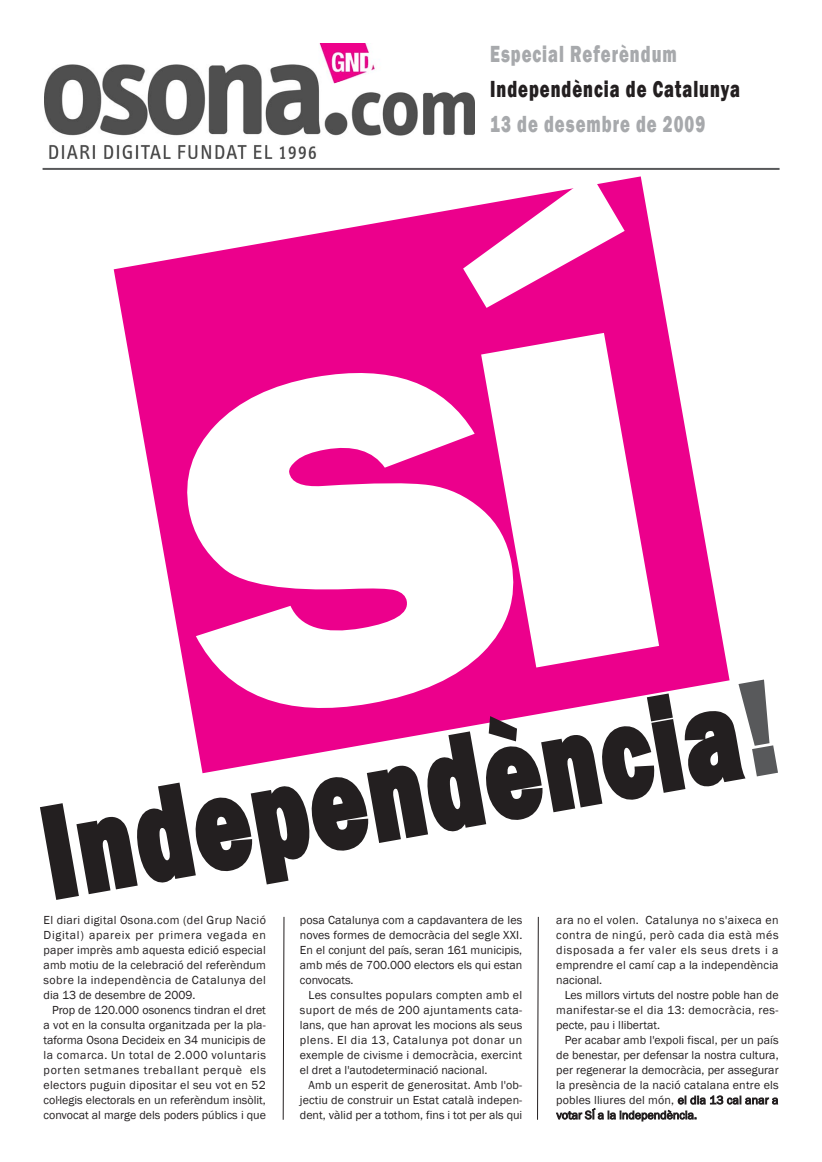
<style>
.page{position:relative;width:822px;height:1162px;background:#fff}
.page>*{position:absolute;margin:0;border:0;box-sizing:border-box;transform-origin:0 0}
.t1{font:800 136px "Franklin Gothic";color:#231f20;scale:.7 1}
.t2{font:800 24px "Franklin Gothic";letter-spacing:.06em;color:#a7a9ac;scale:.7 1}
.t3{font:800 24px "Franklin Gothic";letter-spacing:.06em;color:#231f20;scale:.7 1}
.t4{font:12px/15px "Franklin Gothic";color:#231f20;text-align:justify}
.s1{color:#58595b}
</style>
<div class="page">
<svg style="left:114px;top:262px;width:613px;height:401px"></svg>
<svg style="left:195px;top:663px;width:535px;height:111px"></svg>
<hr style="left:43px;top:168px;width:737px;height:2px;background:#58595b">
<img style="left:45px;top:64px;width:429px;height:95px">
<svg style="left:319px;top:43px;width:49px;height:1px"></svg>
<img style="left:304px;top:44px;width:84px;height:40px">
<svg style="left:283px;top:916px;width:256px;height:204px"></svg>
<svg style="left:155px;top:176px;width:542px;height:554px"></svg>
<h2 class="t2" style="left:490px;top:40px;width:268px">Especial Referèndum</h2>
<h2 class="t3" style="left:490px;top:75px;width:358px">Independència de Catalunya</h2>
<h2 class="t2" style="left:490px;top:110px;width:309px">13 de desembre de 2009</h2>
<h1 class="t1" style="left:31px;top:776px;width:1060px;rotate:-10deg">Independència<span class="s1">!</span></h1>
<p class="t4" style="left:44px;top:913px;width:224px">El diari digital Osona.com (del Grup Nació Digital) apareix per primera vegada en paper imprès amb aquesta edició especial amb motiu de la celebració del referèndum sobre la independència de Catalunya del dia 13 de desembre de 2009.</p>
<p class="t4" style="left:44px;top:1003px;width:224px;text-indent:9px">Prop de 120.000 osonencs tindran el dret a vot en la consulta organitzada per la pla&shy;taforma Osona Decideix en 34 municipis de la comarca. Un total de 2.000 voluntaris porten setmanes treballant perquè els electors puguin dipositar el seu vot en 52 col·legis electorals en un referèndum insòlit, convocat al marge dels poders públics i que</p>
<p class="t4" style="left:300px;top:913px;width:224px">posa Catalunya com a capdavantera de les noves formes de democràcia del segle XXI.<br>En el conjunt del país, seran 161 municipis, amb més de 700.000 electors els qui estan convocats.</p>
<p class="t4" style="left:300px;top:988px;width:224px;text-indent:9px">Les consultes populars compten amb el suport de més de 200 ajuntaments cata&shy;lans, que han aprovat les mocions als seus plens. El dia 13, Catalunya pot donar un exemple de civisme i democràcia, exercint el dret a l'autodeterminació nacional.</p>
<p class="t4" style="left:300px;top:1078px;width:224px;text-indent:9px">Amb un esperit de generositat. Amb l'ob&shy;jectiu de construir un Estat català indepen&shy;dent, vàlid per a tothom, fins i tot per als qui</p>
<p class="t4" style="left:556px;top:913px;width:224px">ara no el volen. Catalunya no s'aixeca en contra de ningú, però cada dia està més disposada a fer valer els seus drets i a emprendre el camí cap a la independència nacional.</p>
<p class="t4" style="left:556px;top:988px;width:224px;text-indent:9px">Les millors virtuts del nostre poble han de manifestar-se el dia 13: democràcia, res&shy;pecte, pau i llibertat.</p>
<p class="t4" style="left:556px;top:1033px;width:224px;text-indent:9px">Per acabar amb l'expoli fiscal, per un país de benestar, per defensar la nostra cultura, per regenerar la democràcia, per assegurar la presència de la nació catalana entre els pobles lliures del món, el dia 13 cal anar a votar SÍ a la independència.</p>
</div>
